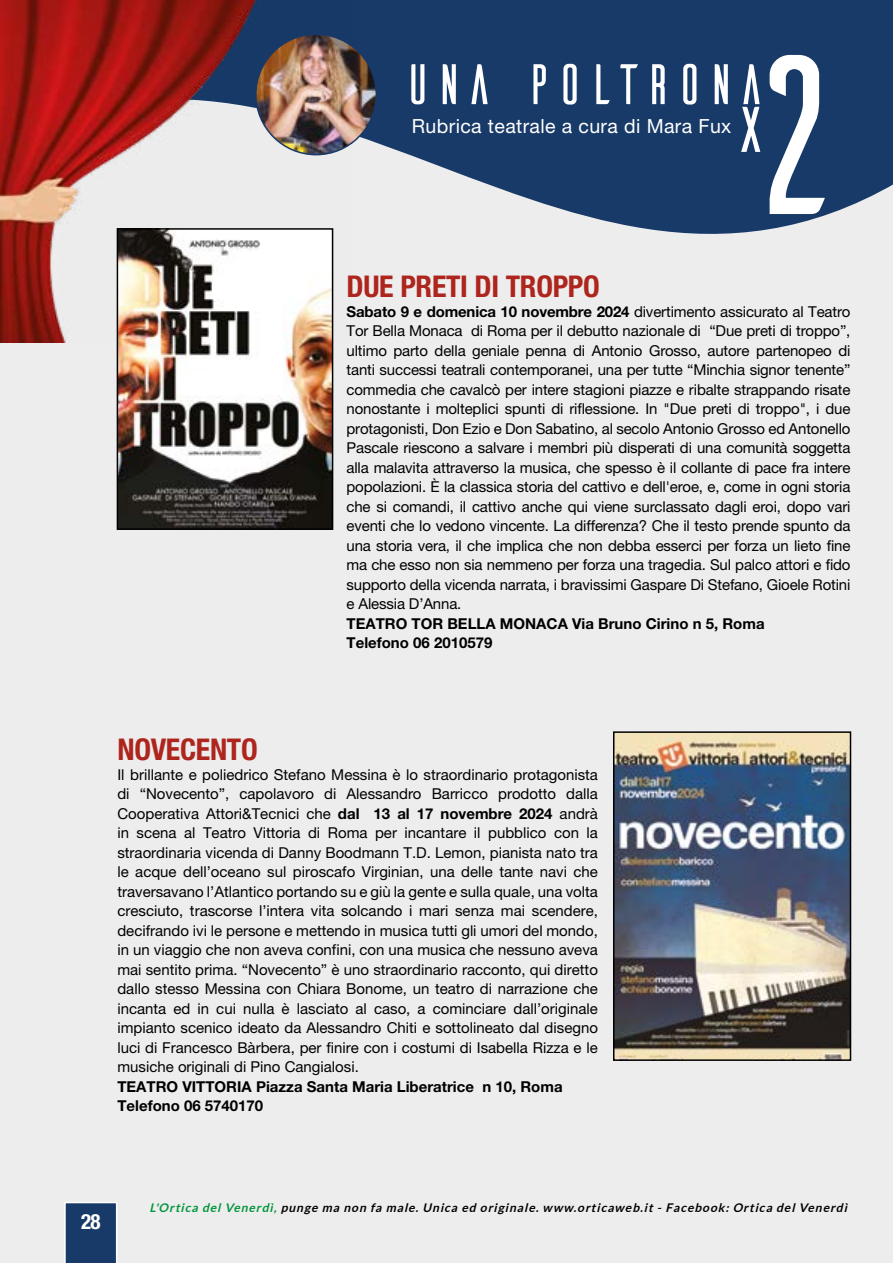
<style>
.page{position:relative;width:893px;height:1263px;background:#fff}
.page>*{position:absolute;margin:0;border:0;box-sizing:border-box;transform-origin:0 0}
.t1{font:225px "Ailerons";color:#fff}
.t2{font:64.5px "Ailerons";color:#fff}
.t3{font:57px "Ailerons";letter-spacing:-.05em;color:#fff}
.t4{font:700 condensed 30px "Helvetica Neue LT Std";letter-spacing:-.01em;color:#ad251d}
.t5{font:700 condensed 21px "Helvetica Neue LT Std";color:#fff}
.t6{font:19.5px "Helvetica Neue LT Std";letter-spacing:.02em;color:#fff}
.t7{font:15px/19.5px "Helvetica Neue LT Std";letter-spacing:-.005em;color:#000;text-align:justify}
.t8{font:700 15px/19.5px "Helvetica Neue LT Std";color:#000}
.t9{font:italic 700 12px "Lato";color:#000}
.s1{font-weight:700}
.s2{color:#00953b}
</style>
<div class="page">
<div style="left:0;top:408px;width:893px;height:855px;background:#ededed"></div>
<svg style="left:0;top:0;width:893px;height:408px;background:#8898ad"></svg>
<img style="left:0;top:0;width:353px;height:342px">
<svg style="left:64px;top:1202px;width:53px;height:61px;background:#284872"></svg>
<img style="left:120px;top:231px;width:210px;height:296px">
<div style="left:117px;top:228px;width:216px;height:302px;border:2px solid #000"></div>
<img style="left:616px;top:734px;width:232px;height:324px">
<div style="left:613px;top:731px;width:238px;height:330px;border:2px solid #000"></div>
<img style="left:256px;top:34px;width:120px;height:121px;border-radius:60px">
<div style="left:255px;top:34px;width:122px;height:121px;border:2px solid #183a68;border-radius:50%"></div>
<h3 class="t3" style="left:401px;top:57px;width:368px">UNA POLTRONA</h3>
<h3 class="t6" style="left:412px;top:114px;width:321px">Rubrica teatrale a cura di Mara Fux</h3>
<h2 class="t2" style="left:731px;top:99px;width:40px">X</h2>
<h1 class="t1" style="left:728px;top:28px;width:137px">2</h1>
<h3 class="t4" style="left:347px;top:268px;width:255px">DUE PRETI DI TROPPO</h3>
<p class="t7" style="left:347px;top:301px;width:505px"><span class="s1">Sabato 9 e domenica 10 novembre 2024</span> divertimento assicurato al Teatro Tor Bella Monaca di Roma per il debutto nazionale di “Due preti di troppo”, ultimo parto della geniale penna di Antonio Grosso, autore partenopeo di tanti successi teatrali contemporanei, una per tutte “Minchia signor tenente” commedia che cavalcò per intere stagioni piazze e ribalte strappando risate nonostante i molteplici spunti di riflessione. In "Due preti di troppo", i due protagonisti, Don Ezio e Don Sabatino, al secolo Antonio Grosso ed Antonello Pascale riescono a salvare i membri più disperati di una comunità soggetta alla malavita attraverso la musica, che spesso è il collante di pace fra intere popolazioni. È la classica storia del cattivo e dell'eroe, e, come in ogni storia che si comandi, il cattivo anche qui viene surclassato dagli eroi, dopo vari eventi che lo vedono vincente. La differenza? Che il testo prende spunto da una storia vera, il che implica che non debba esserci per forza un lieto fine ma che esso non sia nemmeno per forza una tragedia. Sul palco attori e fido supporto della vicenda narrata, i bravissimi Gaspare Di Stefano, Gioele Rotini e Alessia D’Anna.</p>
<p class="t8" style="left:347px;top:613px;width:420px">TEATRO TOR BELLA MONACA Via Bruno Cirino n 5, Roma<br>Telefono 06 2010579</p>
<h3 class="t4" style="left:117px;top:731px;width:142px">NOVECENTO</h3>
<p class="t7" style="left:117px;top:764px;width:482px">Il brillante e poliedrico Stefano Messina è lo straordinario protagonista di “Novecento”, capolavoro di Alessandro Barricco prodotto dalla Cooperativa Attori&amp;Tecnici che <span class="s1">dal 13 al 17 novembre 2024</span> andrà in scena al Teatro Vittoria di Roma per incantare il pubblico con la straordinaria vicenda di Danny Boodmann T.D. Lemon, pianista nato tra le acque dell’oceano sul piroscafo Virginian, una delle tante navi che traversavano l’Atlantico portando su e giù la gente e sulla quale, una volta cresciuto, trascorse l’intera vita solcando i mari senza mai scendere, decifrando ivi le persone e mettendo in musica tutti gli umori del mondo, in un viaggio che non aveva confini, con una musica che nessuno aveva mai sentito prima. “Novecento” è uno straordinario racconto, qui diretto dallo stesso Messina con Chiara Bonome, un teatro di narrazione che incanta ed in cui nulla è lasciato al caso, a cominciare dall’originale impianto scenico ideato da Alessandro Chiti e sottolineato dal disegno luci di Francesco Bàrbera, per finire con i costumi di Isabella Rizza e le musiche originali di Pino Cangialosi.</p>
<p class="t8" style="left:117px;top:1076px;width:447px">TEATRO VITTORIA Piazza Santa Maria Liberatrice n 10, Roma<br>Telefono 06 5740170</p>
<h3 class="t5" style="left:81px;top:1209px;width:21px">28</h3>
<p class="t9" style="left:150px;top:1201px;width:702px"><span class="s2">L'Ortica del Venerdì,</span> punge ma non fa male. Unica ed originale. www.orticaweb.it - Facebook: Ortica del Venerdì</p>
</div>
